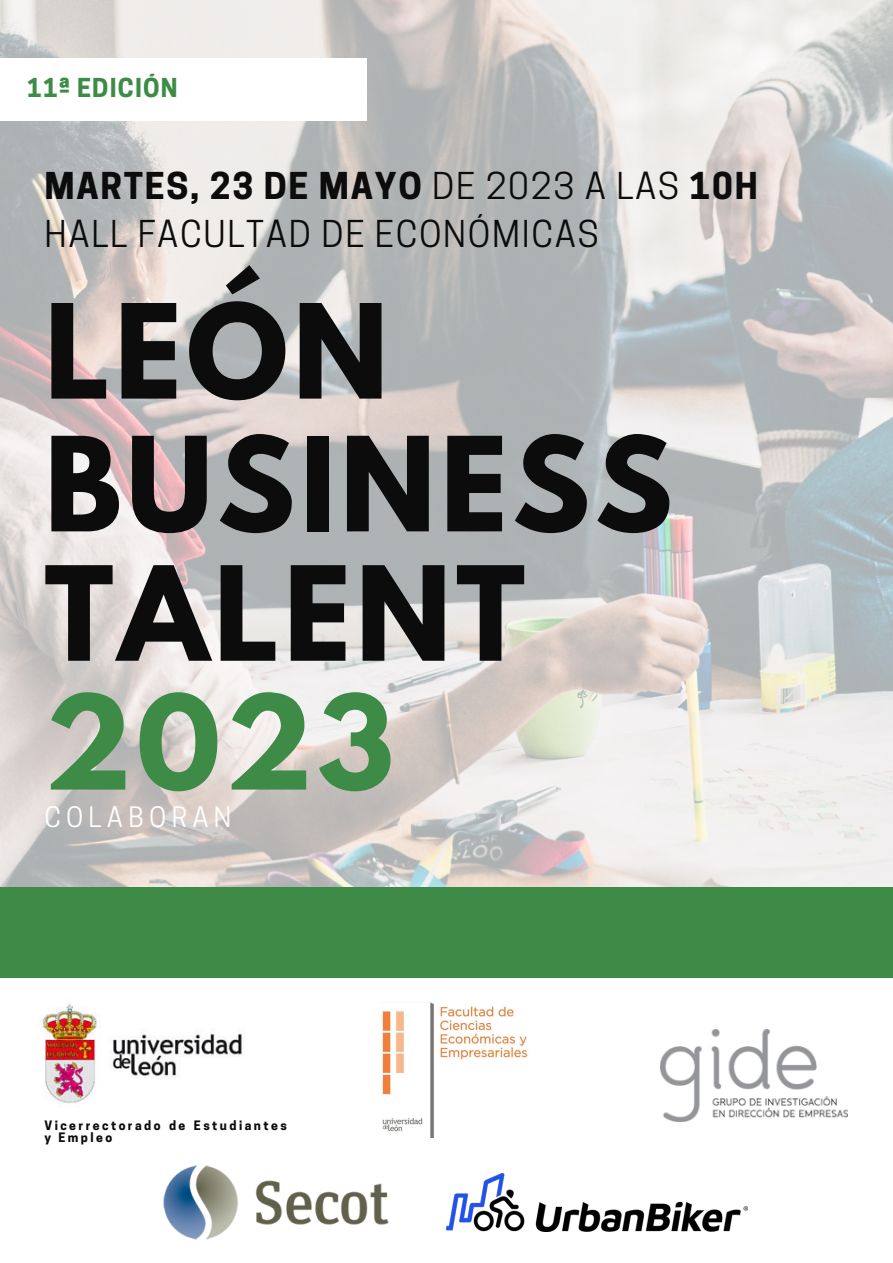
<style>
.page{position:relative;width:893px;height:1263px;background:#fff}
.page>*{position:absolute;margin:0;border:0;box-sizing:border-box;transform-origin:0 0}
.t1{font:700 115.88px "League Spartan";letter-spacing:.04em;color:#0c0c0c}
.t2{font:700 115.88px "League Spartan";color:#3e8b47}
.t3{font:700 34.72px "Cooper Hewitt";letter-spacing:.05em;color:#0c0c0c}
.t4{font:34.72px "Cooper Hewitt";letter-spacing:.05em;color:#0c0c0c}
.t5{font:26.47px "Cooper Hewitt";letter-spacing:.2em;color:#fff}
.t6{font:700 24.53px "Cooper Hewitt";letter-spacing:.05em;color:#3e8b47}
.t7{font:700 12.23px/12.4px "Cooper Hewitt";letter-spacing:.2em;color:#0c0c0c}
.s1{font-weight:400}
</style>
<div class="page">
<img style="left:0;top:0;width:893px;height:883px">
<div style="left:0;top:58px;width:367px;height:63px;background:#fff"></div>
<div style="left:0;top:883px;width:893px;height:100px;background:#3e8b47"></div>
<div style="left:0;top:978px;width:893px;height:285px;background:#fff"></div>
<img style="left:661px;top:1029px;width:186px;height:92px">
<img style="left:42px;top:1004px;width:203px;height:99px">
<img style="left:447px;top:1174px;width:300px;height:57px">
<img style="left:382px;top:1002px;width:146px;height:135px">
<img style="left:163px;top:1165px;width:226px;height:75px">
<p class="t6" style="left:27px;top:79px;width:152px">11ª EDICIÓN</p>
<p class="t3" style="left:44px;top:173px;width:715px">MARTES, 23 DE MAYO <span class="s1">DE 2023 A LAS</span> 10H</p>
<p class="t4" style="left:44px;top:221px;width:556px">HALL FACULTAD DE ECONÓMICAS</p>
<p class="t1" style="left:44px;top:294px;width:345px">LEÓN</p>
<p class="t1" style="left:44px;top:427px;width:629px">BUSINESS</p>
<p class="t1" style="left:44px;top:556px;width:482px">TALENT</p>
<p class="t2" style="left:44px;top:685px;width:351px">2023</p>
<p class="t5" style="left:44px;top:807px;width:188px">COLABORAN</p>
<p class="t7" style="left:44px;top:1121px;width:244px">Vicerrectorado de Estudiantes y Empleo</p>
</div>
